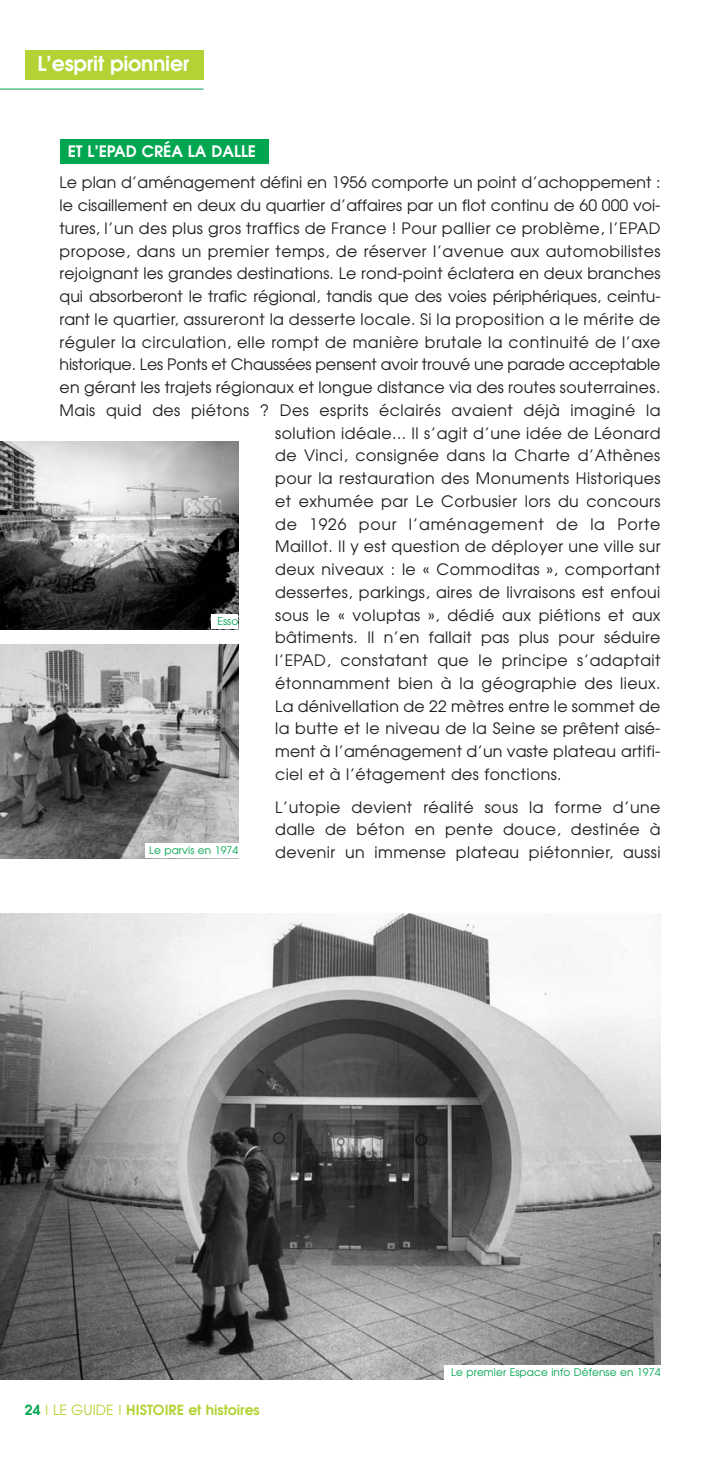
<style>
.page{position:relative;width:720px;height:1464px;background:#fff}
.page>*{position:absolute;margin:0;border:0;box-sizing:border-box;transform-origin:0 0}
.t1{font:600 20.65px "Avant Garde";letter-spacing:-.01em;color:#fff}
.t2{font:15.75px/22.8px "Avant Garde";letter-spacing:.025em;color:#231f20;text-align:justify}
.t3{font:15.75px "Avant Garde";color:#231f20}
.t4{font:15.75px "Avant Garde";letter-spacing:.005em;color:#231f20}
.t5{font:15.75px "Avant Garde";letter-spacing:-.005em;color:#231f20}
.t6{font:15.75px "Avant Garde";letter-spacing:.05em;color:#231f20}
.t7{font:600 15.75px "Avant Garde";color:#fff}
.t8{font:600 14px "Avant Garde";color:#b3d334}
.t9{font:10.5px "Avant Garde";letter-spacing:.01em;color:#00a650}
.s1{color:#00a650}
.s2{font-family:"Helvetica";font-weight:300}
.s3{font-weight:400}
</style>
<div class="page">
<img style="left:0;top:441px;width:238px;height:188px">
<div style="left:60px;top:139px;width:208px;height:25px;background:#00a650"></div>
<div style="left:211px;top:614px;width:27px;height:15px;background:#fff"></div>
<img style="left:0;top:644px;width:238px;height:214px">
<div style="left:145px;top:843px;width:93px;height:15px;background:#fff"></div>
<img style="left:0;top:913px;width:660px;height:466px">
<div style="left:443px;top:1364px;width:217px;height:15px;background:#fff"></div>
<div style="left:25px;top:50px;width:178px;height:29px;background:#b3d334"></div>
<hr style="left:0;top:89px;width:203px;height:1px;background:#00a650">
<h1 class="t1" style="left:37px;top:56px;width:153px">L’esprit pionnier</h1>
<p class="t7" style="left:68px;top:146px;width:190px">ET L’EPAD CRÉA LA DALLE</p>
<p class="t4" style="left:60px;top:177px;width:602px">Le plan d’aménagement défini en 1956 comporte un point d’achoppement :</p>
<p class="t3" style="left:60px;top:199px;width:602px">le cisaillement en deux du quartier d’affaires par un flot continu de 60 000 voi-</p>
<p class="t2" style="left:60px;top:218px;width:602px">tures, l’un des plus gros traffics de France ! Pour pallier ce problème, l’EPAD</p>
<p class="t2" style="left:60px;top:241px;width:602px">propose, dans un premier temps, de réserver l’avenue aux automobilistes</p>
<p class="t2" style="left:60px;top:264px;width:602px">rejoignant les grandes destinations. Le rond-point éclatera en deux branches</p>
<p class="t3" style="left:60px;top:290px;width:602px">qui absorberont le trafic régional, tandis que des voies périphériques, ceintu-</p>
<p class="t2" style="left:60px;top:309px;width:602px">rant le quartier, assureront la desserte locale. Si la proposition a le mérite de</p>
<p class="t2" style="left:60px;top:332px;width:602px">réguler la circulation, elle rompt de manière brutale la continuité de l’axe</p>
<p class="t5" style="left:60px;top:359px;width:602px">historique. Les Ponts et Chaussées pensent avoir trouvé une parade acceptable</p>
<p class="t2" style="left:60px;top:377px;width:602px">en gérant les trajets régionaux et longue distance via des routes souterraines.</p>
<p class="t2" style="left:60px;top:400px;width:602px">Mais quid des piétons ? Des esprits éclairés avaient déjà imaginé la</p>
<p class="t2" style="left:275px;top:423px;width:386px">solution idéale... Il s’agit d’une idée de Léonard</p>
<p class="t2" style="left:275px;top:446px;width:386px">de Vinci, consignée dans la Charte d’Athènes</p>
<p class="t2" style="left:275px;top:468px;width:386px">pour la restauration des Monuments Historiques</p>
<p class="t2" style="left:275px;top:491px;width:386px">et exhumée par Le Corbusier lors du concours</p>
<p class="t6" style="left:275px;top:518px;width:386px">de 1926 pour l’aménagement de la Porte</p>
<p class="t2" style="left:275px;top:537px;width:386px">Maillot. Il y est question de déployer une ville sur</p>
<p class="t2" style="left:275px;top:559px;width:386px">deux niveaux : le « Commoditas », comportant</p>
<p class="t2" style="left:275px;top:582px;width:386px">dessertes, parkings, aires de livraisons est enfoui</p>
<p class="t2" style="left:275px;top:605px;width:386px">sous le « voluptas », dédié aux piétions et aux</p>
<p class="t2" style="left:275px;top:628px;width:386px">bâtiments. Il n’en fallait pas plus pour séduire</p>
<p class="t2" style="left:275px;top:650px;width:386px">l’EPAD, constatant que le principe s’adaptait</p>
<p class="t2" style="left:275px;top:673px;width:386px">étonnamment bien à la géographie des lieux.</p>
<p class="t2" style="left:275px;top:696px;width:386px">La dénivellation de 22 mètres entre le sommet de</p>
<p class="t2" style="left:275px;top:719px;width:386px">la butte et le niveau de la Seine se prêtent aisé-</p>
<p class="t4" style="left:275px;top:745px;width:386px">ment à l’aménagement d’un vaste plateau artifi-</p>
<p class="t2" style="left:275px;top:764px;width:288px">ciel et à l’étagement des fonctions.</p>
<p class="t2" style="left:275px;top:797px;width:386px">L’utopie devient réalité sous la forme d’une dalle de béton en pente douce, destinée à devenir un immense plateau piétonnier, aussi</p>
<p class="t9" style="left:217px;top:617px;width:22px">Esso</p>
<p class="t9" style="left:149px;top:846px;width:91px">Le parvis en 1974</p>
<p class="t8" style="left:25px;top:1404px;width:236px"><span class="s1">24</span> <span class="s2">I</span> <span class="s3">LE GUIDE</span> <span class="s2">I</span> HISTOIRE et histoires</p>
<p class="t9" style="left:451px;top:1367px;width:211px">Le premier Espace info Défense en 1974</p>
</div>
